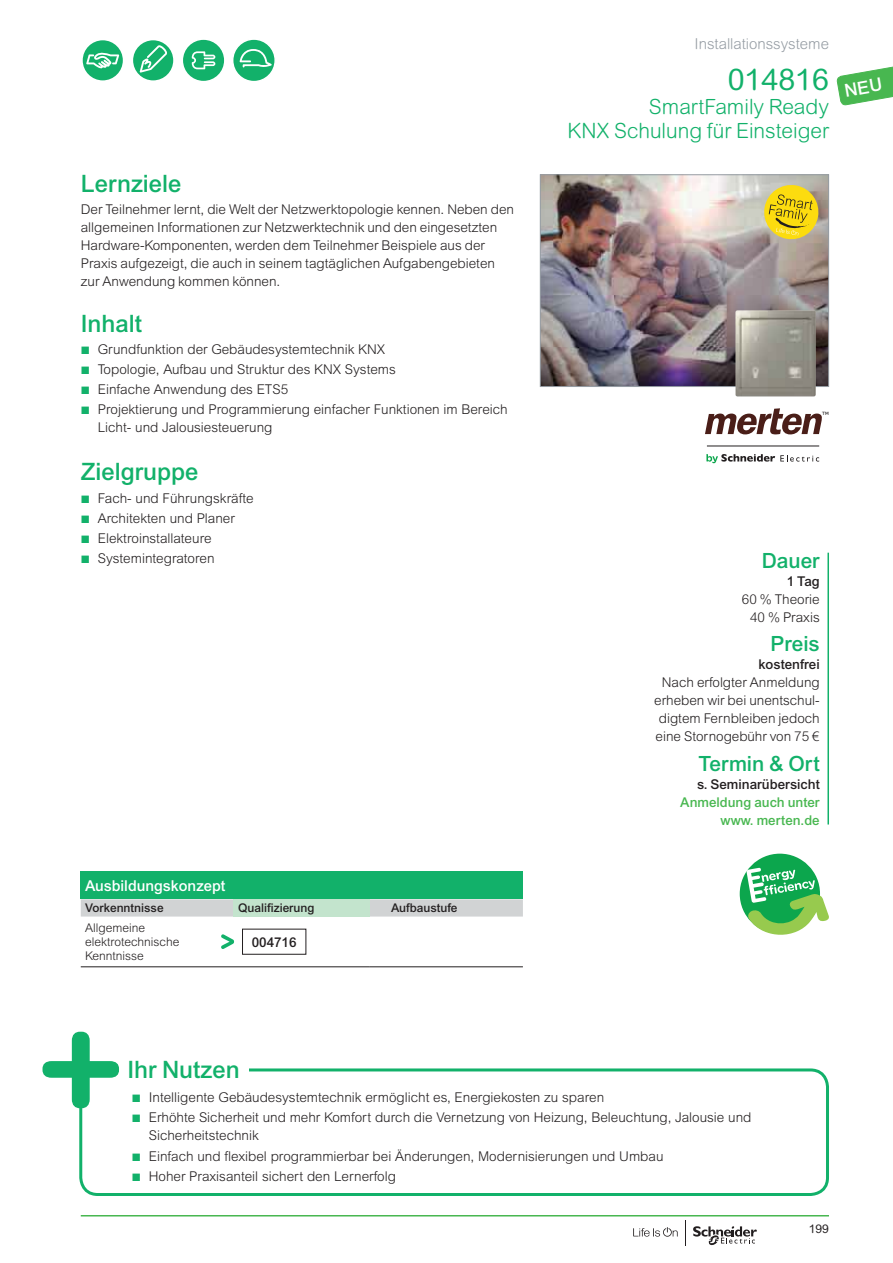
<style>
.page{position:relative;width:893px;height:1263px;background:#fff}
.page>*{position:absolute;margin:0;border:0;box-sizing:border-box;transform-origin:0 0}
.t1{font:30px "Arial Rounded MT Pro";color:#12b16a}
.t2{font:500 24px "Arial MT Std";color:#12b16a}
.t3{font:300 21px/24px "Arial Rounded MT Pro";color:#12b16a;text-align:right}
.t4{font:500 21px "Arial MT Std";color:#12b16a}
.t5{font:300 15px "Arial Rounded MT Pro";color:#969da4}
.t6{font:500 15px "Arial MT Std";color:#fff}
.t7{font:300 13.5px/20.1px "Arial MT Std";color:#231f20}
.t8{font:500 13.5px "Arial MT Std";color:#231f20}
.t9{font:500 13.5px/18px "Arial MT Std";color:#48b750;text-align:right}
.t10{font:500 12px "Arial MT Std";color:#231f20}
.t11{font:300 12px/14.4px "Arial MT Std";color:#231f20}
.t12{font:12px "Arial Rounded MT Pro";color:#231f20}
.t13{font:4.95px "SE Optimist";color:#221e1f}
.s1{font-family:"Graph Schneider";font-weight:400;color:#12b16a}
</style>
<div class="page">
<hr style="left:81px;top:1215px;width:748px;height:2px;background:#48b750">
<svg style="left:633px;top:1227px;width:45px;height:10px"></svg>
<svg style="left:693px;top:1226px;width:64px;height:20px"></svg>
<svg style="left:685px;top:1220px;width:1px;height:25px"></svg>
<div style="left:79px;top:1068px;width:750px;height:128px;border:3px solid #12b16a;border-radius:17px"></div>
<div style="left:119px;top:1060px;width:129px;height:18px;background:#fff"></div>
<svg style="left:43px;top:1032px;width:76px;height:76px"></svg>
<div style="left:81px;top:871px;width:442px;height:28px;background:#12b16a"></div>
<svg style="left:81px;top:899px;width:442px;height:18px;background:#d2d4d5"></svg>
<div style="left:234px;top:899px;width:136px;height:18px;background:#c3e4cd"></div>
<hr style="left:81px;top:966px;width:289px;height:1px;background:#231f20">
<hr style="left:370px;top:966px;width:153px;height:1px;background:#231f20">
<svg style="left:221px;top:934px;width:13px;height:15px"></svg>
<div style="left:233px;top:39px;width:42px;height:43px;background:#12b16a;border-radius:50%"></div>
<div style="left:232px;top:38px;width:44px;height:44px;border:2px solid #fff;border-radius:50%"></div>
<svg style="left:240px;top:49px;width:32px;height:19px"></svg>
<div style="left:182px;top:39px;width:43px;height:43px;background:#12b16a;border-radius:50%"></div>
<div style="left:182px;top:38px;width:44px;height:44px;border:2px solid #fff;border-radius:50%"></div>
<svg style="left:192px;top:51px;width:23px;height:18px"></svg>
<div style="left:82px;top:39px;width:42px;height:42px;background:#12b16a;border-radius:50%"></div>
<div style="left:81px;top:38px;width:44px;height:44px;border:2px solid #fff;border-radius:50%"></div>
<svg style="left:86px;top:52px;width:33px;height:17px"></svg>
<svg style="left:132px;top:39px;width:42px;height:42px"></svg>
<div style="left:131px;top:38px;width:44px;height:44px;border:2px solid #fff;border-radius:50%"></div>
<svg style="left:140px;top:45px;width:27px;height:28px"></svg>
<img style="left:542px;top:176px;width:285px;height:209px">
<div style="left:540px;top:174px;width:289px;height:213px;border:1px solid #969da4"></div>
<hr style="left:827px;top:553px;width:2px;height:272px;background:#12b16a">
<div style="left:740px;top:854px;width:80px;height:80px;background:#0ca64d;border-radius:50%"></div>
<svg style="left:746px;top:868px;width:83px;height:67px"></svg>
<svg style="left:764px;top:185px;width:54px;height:54px;background:#dbc332"></svg>
<img style="left:735px;top:310px;width:81px;height:86px;border-radius:2px">
<svg style="left:706px;top:454px;width:113px;height:9px"></svg>
<hr style="left:707px;top:446px;width:112px;height:1px;background:#221e1f">
<svg style="left:705px;top:408px;width:117px;height:26px"></svg>
<svg style="left:836px;top:66px;width:57px;height:40px"></svg>
<p class="t5" style="left:694px;top:39px;width:136px">Installationssysteme</p>
<h2 class="t2" style="left:81px;top:175px;width:102px">Lernziele</h2>
<p class="t7" style="left:81px;top:201px;width:435px;line-height:18px">Der Teilnehmer lernt, die Welt der Netzwerktopologie kennen. Neben den allgemeinen Informationen zur Netzwerktechnik und den eingesetzten Hardware-Komponenten, werden dem Teilnehmer Beispiele aus der Praxis aufgezeigt, die auch in seinem tagtäglichen Aufgabengebieten zur Anwendung kommen können.</p>
<h2 class="t2" style="left:81px;top:315px;width:63px">Inhalt</h2>
<p class="t7" style="left:81px;top:340px;width:428px"><span class="s1">b</span> Grundfunktion der Gebäudesystemtechnik KNX<br><span class="s1">b</span> Topologie, Aufbau und Struktur des KNX Systems<br><span class="s1">b</span> Einfache Anwendung des ETS5<br><span class="s1">b</span> Projektierung und Programmierung einfacher Funktionen im Bereich</p>
<p class="t7" style="left:98px;top:419px;width:176px">Licht- und Jalousiesteuerung</p>
<h2 class="t2" style="left:81px;top:463px;width:119px">Zielgruppe</h2>
<p class="t7" style="left:81px;top:489px;width:174px"><span class="s1">b</span> Fach- und Führungskräfte <span class="s1">b</span> Architekten und Planer<br><span class="s1">b</span> Elektroinstallateure<br><span class="s1">b</span> Systemintegratoren</p>
<p class="t6" style="left:85px;top:880px;width:142px">Ausbildungskonzept</p>
<p class="t10" style="left:85px;top:904px;width:80px">Vorkenntnisse</p>
<p class="t10" style="left:238px;top:904px;width:78px">Qualifizierung</p>
<p class="t10" style="left:391px;top:904px;width:68px">Aufbaustufe</p>
<p class="t11" style="left:85px;top:921px;width:96px">Allgemeine elektrotechnische<br>Kenntnisse</p>
<p class="t8" style="left:252px;top:937px;width:46px">004716</p>
<h1 class="t1" style="left:728px;top:62px;width:103px">014816</h1>
<h3 class="t3" style="left:567px;top:97px;width:263px">SmartFamily Ready<br>KNX Schulung für Einsteiger</h3>
<p class="t13" style="left:822px;top:410px;width:8px">TM</p>
<h3 class="t4" style="left:762px;top:553px;width:59px">Dauer</h3>
<p class="t8" style="left:787px;top:576px;width:34px">1 Tag</p>
<p class="t7" style="left:742px;top:591px;width:79px;line-height:18px;text-align:center">60 % Theorie<br>40 % Praxis</p>
<h3 class="t4" style="left:770px;top:636px;width:51px">Preis</h3>
<p class="t8" style="left:758px;top:659px;width:63px">kostenfrei</p>
<p class="t7" style="left:654px;top:675px;width:167px;line-height:18px;text-align:center">Nach erfolgter Anmeldung erheben wir bei unentschul&shy;digtem Fernbleiben jedoch eine Stornogebühr von 75 €</p>
<h3 class="t4" style="left:698px;top:756px;width:123px">Termin &amp; Ort</h3>
<p class="t8" style="left:697px;top:779px;width:124px">s. Seminarübersicht</p>
<p class="t9" style="left:680px;top:794px;width:141px">Anmeldung auch unter www. merten.de</p>
<h2 class="t2" style="left:128px;top:1061px;width:114px">Ihr Nutzen</h2>
<p class="t7" style="left:132px;top:1089px;width:621px"><span class="s1">b</span> Intelligente Gebäudesystemtechnik ermöglicht es, Energiekosten zu sparen<br><span class="s1">b</span> Erhöhte Sicherheit und mehr Komfort durch die Vernetzung von Heizung, Beleuchtung, Jalousie und</p>
<p class="t7" style="left:132px;top:1127px;width:533px;text-indent:17px">Sicherheitstechnik<br><span class="s1">b</span> Einfach und flexibel programmierbar bei Änderungen, Modernisierungen und Umbau <span class="s1">b</span> Hoher Praxisanteil sichert den Lernerfolg</p>
<p class="t12" style="left:809px;top:1222px;width:22px">199</p>
</div>
